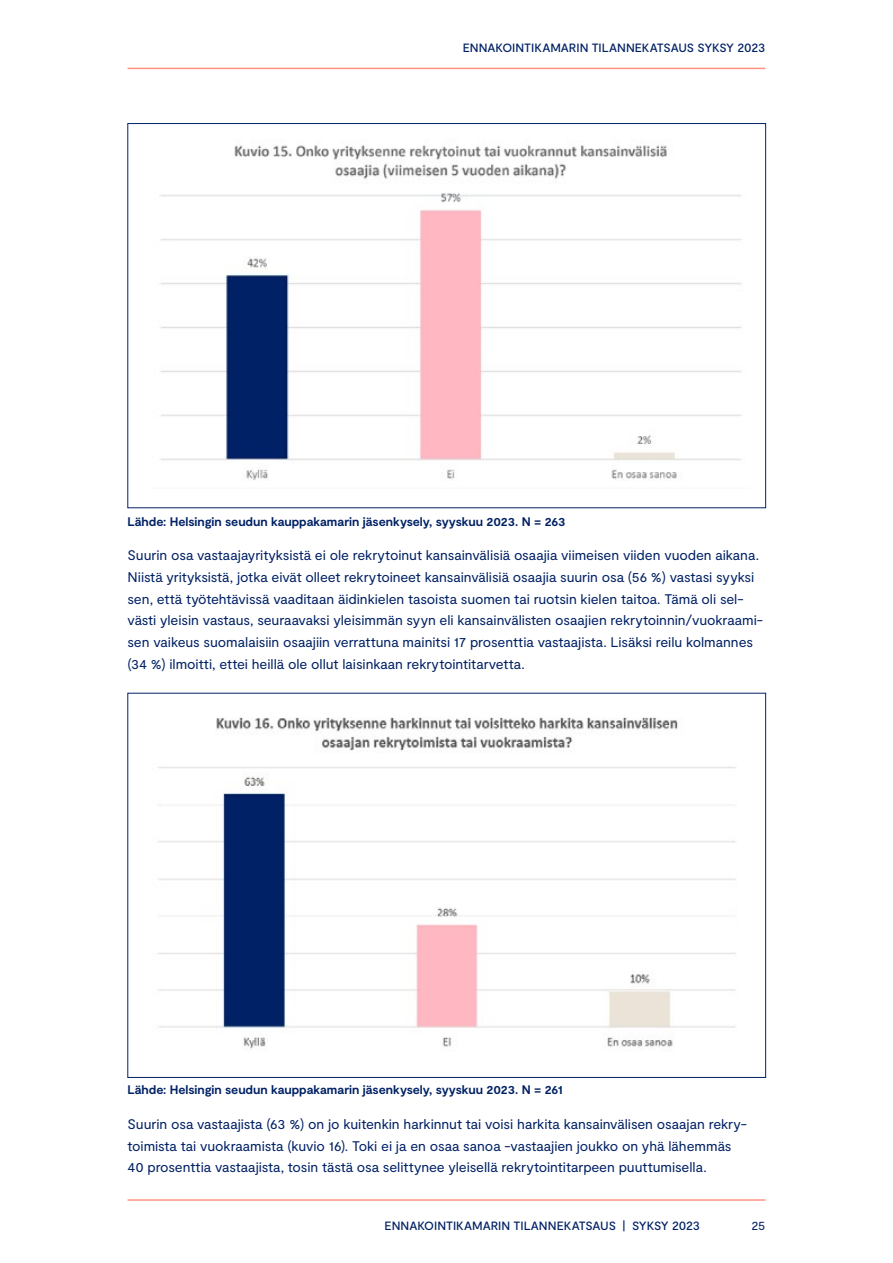
<style>
.page{position:relative;width:893px;height:1263px;background:#fff}
.page>*{position:absolute;margin:0;border:0;box-sizing:border-box;transform-origin:0 0}
.Leipäteksti{font:13.95px/21.8px "Moderat";letter-spacing:-.005em;color:#002165}
.t1{font:12.75px "Moderat";color:#002165}
.Lähteet{font:700 12.45px "Moderat";letter-spacing:-.005em;color:#002165}
.Leipäteksti-2{font:700 12.45px "Moderat";letter-spacing:-.005em;color:#002165}
.t2{font:500 12px "Moderat";letter-spacing:-.005em;color:#002165}
</style>
<div class="page">
<hr style="left:128px;top:1199px;width:637px;height:2px;background:#ff9280">
<hr style="left:128px;top:68px;width:637px;height:1px;background:#ff9280">
<img style="left:161px;top:145px;width:581px;height:336px">
<img style="left:157px;top:717px;width:579px;height:333px">
<p class="t2" style="left:463px;top:41px;width:304px">ENNAKOINTIKAMARIN TILANNEKATSAUS SYKSY 2023</p>
<p class="Lähteet" style="left:128px;top:514px;width:439px">Lähde: Helsingin seudun kauppakamarin jäsenkysely, syyskuu 2023. N = 263</p>
<p class="Leipäteksti" style="left:128px;top:545px;width:637px">Suurin osa vastaajayrityksistä ei ole rekrytoinut kansainvälisiä osaajia viimeisen viiden vuoden aikana.<br>Niistä yrityksistä, jotka eivät olleet rekrytoineet kansainvälisiä osaajia suurin osa (56 %) vastasi syyksi sen, että työtehtävissä vaaditaan äidinkielen tasoista suomen tai ruotsin kielen taitoa. Tämä oli sel&shy;västi yleisin vastaus, seuraavaksi yleisimmän syyn eli kansainvälisten osaajien rekrytoinnin/vuokraami&shy;sen vaikeus suomalaisiin osaajiin verrattuna mainitsi 17 prosenttia vastaajista. Lisäksi reilu kolmannes (34 %) ilmoitti, ettei heillä ole ollut laisinkaan rekrytointitarvetta.</p>
<p class="Leipäteksti-2" style="left:128px;top:1083px;width:437px">Lähde: Helsingin seudun kauppakamarin jäsenkysely, syyskuu 2023. N = 261</p>
<p class="Leipäteksti" style="left:128px;top:1113px;width:621px">Suurin osa vastaajista (63 %) on jo kuitenkin harkinnut tai voisi harkita kansainvälisen osaajan rekry&shy;toimista tai vuokraamista (kuvio 16). Toki ei ja en osaa sanoa -vastaajien joukko on yhä lähemmäs<br>40 prosenttia vastaajista, tosin tästä osa selittynee yleisellä rekrytointitarpeen puuttumisella.</p>
<p class="t2" style="left:385px;top:1219px;width:317px">ENNAKOINTIKAMARIN TILANNEKATSAUS | SYKSY 2023</p>
<p class="t1" style="left:751px;top:1218px;width:16px">25</p>
</div>
